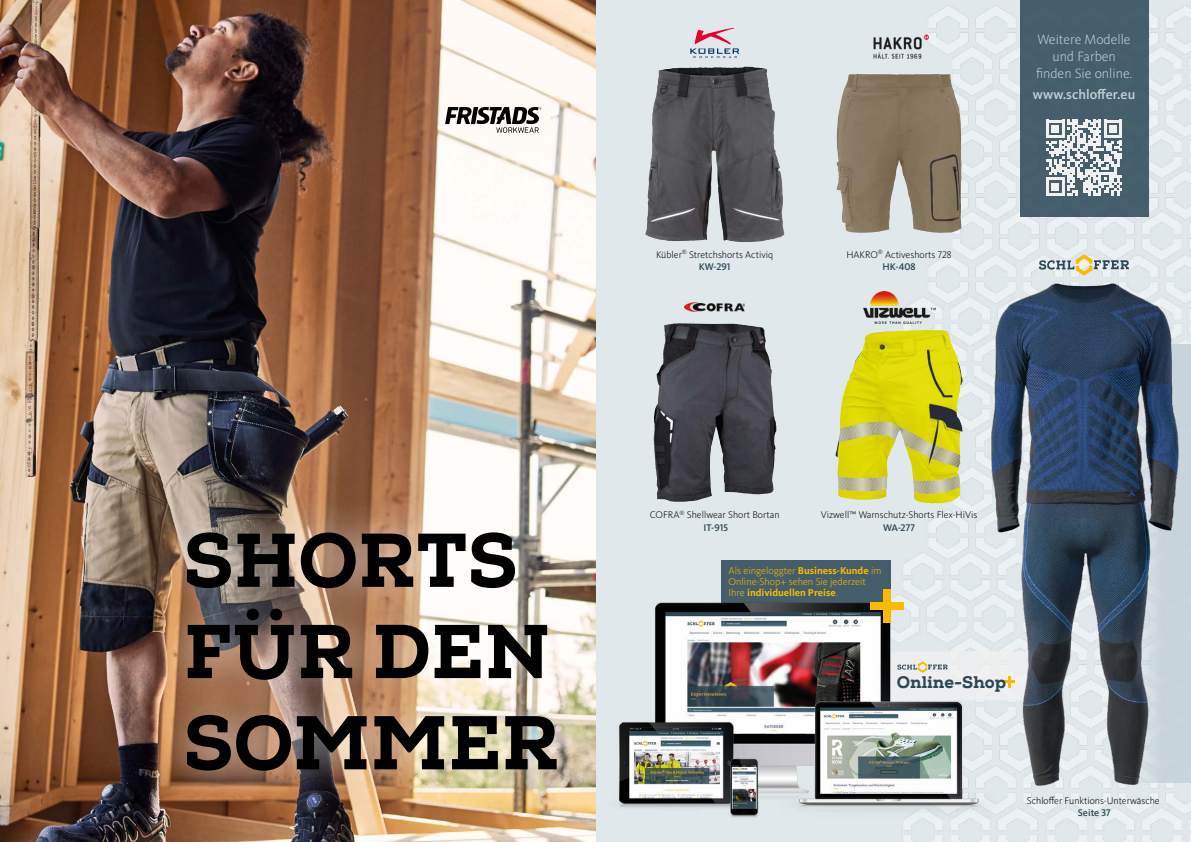
<style>
.page{position:relative;width:1191px;height:842px;background:#fff}
.page>*{position:absolute;margin:0;border:0;box-sizing:border-box;transform-origin:0 0}
.t1{font:800 76px "Nexa Slab";letter-spacing:-.005em;color:#000}
.t2{font:800 16.8px "Nexa Slab";color:#294754}
.FrameSmallText{font:300 14px/16.8px "Kievit Pro";color:#c3d1d9;text-align:center}
.FrameSmallText-2{font:500 14px "Kievit Pro";color:#c3d1d9}
.t3{font:300 10.3px "Kievit Pro";color:#fbba00}
.t4{font:700 10.3px "Kievit Pro";color:#fbba00}
.t5{font:300 10px "Kievit Pro";color:#000}
.t6{font:500 10px "Kievit Pro";color:#294754}
.s1{font-weight:700}
.s2{font-weight:300}
</style>
<div class="page">
<svg style="left:595px;top:0;width:280px;height:593px;background:#c5cbce"></svg>
<img style="left:875px;top:0;width:316px;height:842px">
<div style="left:1129px;top:344px;width:62px;height:439px;background:#c3d1d9"></div>
<img style="left:0;top:0;width:595px;height:842px">
<div style="left:721px;top:560px;width:169px;height:49px;background:#445f6b"></div>
<img style="left:571px;top:593px;width:441px;height:249px">
<div style="left:883px;top:589px;width:7px;height:33px;background:#fbba00"></div>
<div style="left:870px;top:602px;width:34px;height:7px;background:#fbba00"></div>
<svg style="left:1039px;top:254px;width:90px;height:21px;background:#c6cabf"></svg>
<svg style="left:445px;top:107px;width:96px;height:26px"></svg>
<img style="left:985px;top:275px;width:197px;height:514px">
<div style="left:149px;top:494px;width:444px;height:315px;background:#fff;opacity:.75"></div>
<img style="left:869px;top:26px;width:59px;height:42px">
<img style="left:863px;top:291px;width:72px;height:32px">
<img style="left:650px;top:67px;width:94px;height:101px">
<svg style="left:690px;top:28px;width:49px;height:30px"></svg>
<img style="left:653px;top:324px;width:70px;height:178px">
<img style="left:685px;top:303px;width:59px;height:8px">
<img style="left:836px;top:74px;width:19px;height:134px">
<img style="left:835px;top:330px;width:87px;height:150px">
<div style="left:1019px;top:0;width:129px;height:217px;background:#445f6b"></div>
<svg style="left:1046px;top:120px;width:76px;height:76px"></svg>
<p class="t5" style="left:656px;top:248px;width:119px">Kübler<sup>®</sup> Stretchshorts Activiq</p>
<p class="t6" style="left:699px;top:261px;width:33px">KW-291</p>
<p class="t5" style="left:846px;top:248px;width:107px">HAKRO<sup>®</sup> Activeshorts 728</p>
<p class="t6" style="left:882px;top:261px;width:34px">HK-408</p>
<p class="FrameSmallText" style="left:1036px;top:31px;width:98px">Weitere Modelle und Farben finden Sie online.</p>
<p class="FrameSmallText-2" style="left:1033px;top:85px;width:104px">www.schloffer.eu</p>
<p class="t1" style="left:183px;top:513px;width:336px">SHORTS</p>
<p class="t1" style="left:183px;top:604px;width:369px">FÜR DEN</p>
<p class="t1" style="left:183px;top:695px;width:377px">SOMMER</p>
<p class="t5" style="left:649px;top:509px;width:131px">COFRA<sup>®</sup> Shellwear Short Bortan</p>
<p class="t6" style="left:703px;top:521px;width:26px">IT-915</p>
<p class="t5" style="left:821px;top:509px;width:158px">Vizwell™ Warnschutz-Shorts Flex-HiVis</p>
<p class="t6" style="left:883px;top:521px;width:33px">WA-277</p>
<p class="t3" style="left:728px;top:565px;width:154px">Als eingeloggter <span class="s1">Business-Kunde</span> im</p>
<p class="t3" style="left:728px;top:575px;width:139px">Online-Shop+ sehen Sie jederzeit</p>
<p class="t4" style="left:728px;top:586px;width:111px"><span class="s2">Ihre</span> individuellen Preise<span class="s2">.</span></p>
<p class="t2" style="left:896px;top:671px;width:111px">Online-Shop</p>
<p class="t5" style="left:1027px;top:795px;width:134px">Schloffer Funktions-Unterwäsche</p>
<p class="t6" style="left:1077px;top:807px;width:35px">Seite 37</p>
</div>
